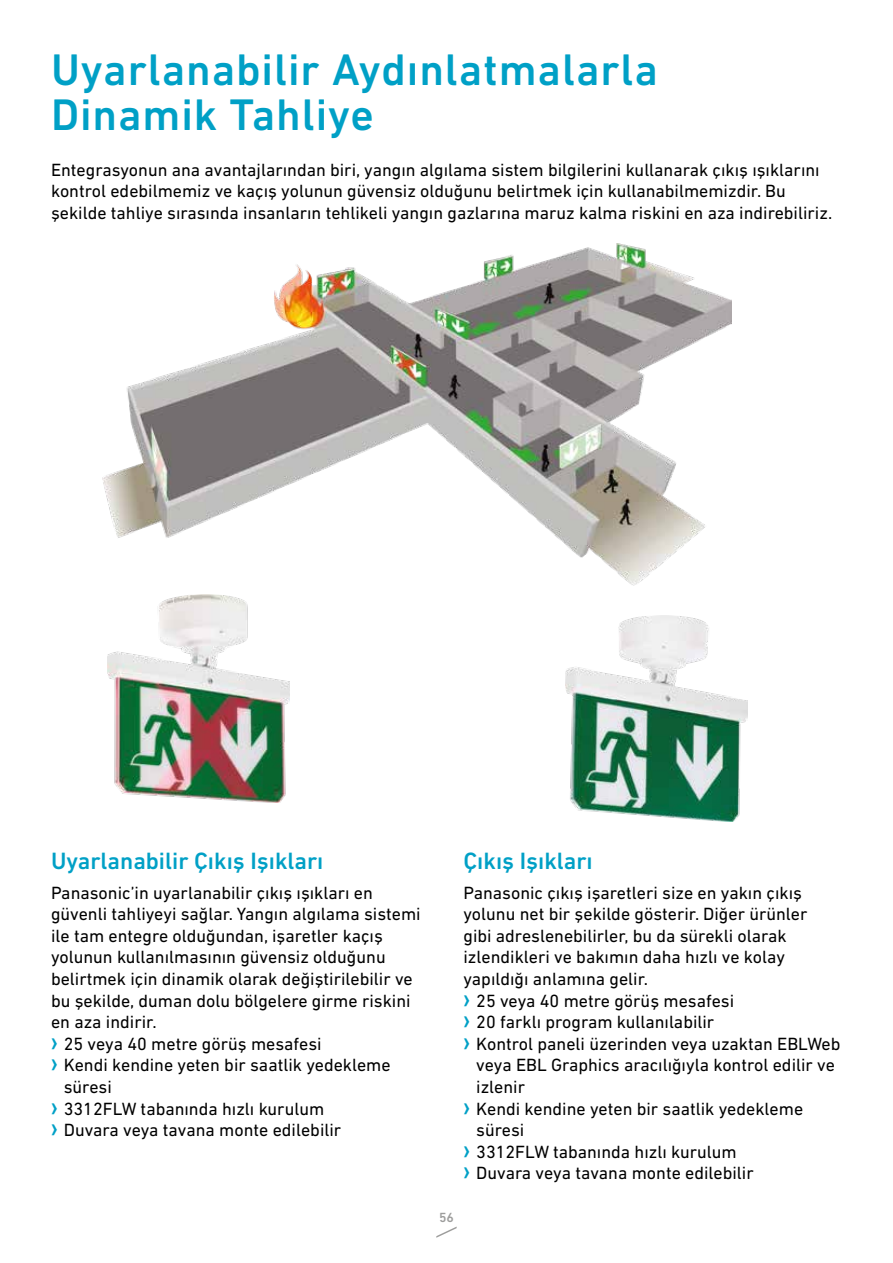
<style>
.page{position:relative;width:893px;height:1263px;background:#fff}
.page>*{position:absolute;margin:0;border:0;box-sizing:border-box;transform-origin:0 0}
.t1{font:500 45px/45px "DIN Next LT Pro";letter-spacing:.02em;color:#00a0c6}
.t2{font:500 24px "DIN Next LT Pro";color:#00a0c6}
.t3{font:18px/21.6px "DIN Next LT Pro";color:#000}
.t4{font:500 13.5px "DIN Next LT Pro";color:#9d9d9c}
.s1{font-family:"Arial Narrow";font-weight:700;font-size:24px;color:#00a0c6}
</style>
<div class="page">
<img style="left:103px;top:243px;width:628px;height:343px">
<img style="left:107px;top:594px;width:182px;height:208px">
<img style="left:566px;top:615px;width:182px;height:207px">
<svg style="left:436px;top:1226px;width:21px;height:12px"></svg>
<h1 class="t1" style="left:51px;top:47px;width:608px">Uyarlanabilir Aydınlatmalarla<br>Dinamik Tahliye</h1>
<p class="t3" style="left:51px;top:159px;width:783px">Entegrasyonun ana avantajlarından biri, yangın algılama sistem bilgilerini kullanarak çıkış ışıklarını kontrol edebilmemiz ve kaçış yolunun güvensiz olduğunu belirtmek için kullanabilmemizdir. Bu şekilde tahliye sırasında insanların tehlikeli yangın gazlarına maruz kalma riskini en aza indirebiliriz.</p>
<h2 class="t2" style="left:51px;top:846px;width:274px">Uyarlanabilir Çıkış Işıkları</h2>
<p class="t3" style="left:51px;top:881px;width:323px">Panasonic’in uyarlanabilir çıkış ışıkları en</p>
<p class="t3" style="left:51px;top:903px;width:371px">güvenli tahliyeyi sağlar. Yangın algılama sistemi</p>
<p class="t3" style="left:51px;top:925px;width:333px">ile tam entegre olduğundan, işaretler kaçış</p>
<p class="t3" style="left:51px;top:946px;width:336px">yolunun kullanılmasının güvensiz olduğunu</p>
<p class="t3" style="left:51px;top:968px;width:363px">belirtmek için dinamik olarak değiştirilebilir ve</p>
<p class="t3" style="left:51px;top:989px;width:361px">bu şekilde, duman dolu bölgelere girme riskini</p>
<p class="t3" style="left:51px;top:1011px;width:107px">en aza indirir.</p>
<p class="t3" style="left:51px;top:1033px;width:272px"><span class="s1">›</span> 25 veya 40 metre görüş mesafesi</p>
<p class="t3" style="left:51px;top:1054px;width:341px"><span class="s1">›</span> Kendi kendine yeten bir saatlik yedekleme</p>
<p class="t3" style="left:64px;top:1076px;width:50px">süresi</p>
<p class="t3" style="left:51px;top:1097px;width:275px"><span class="s1">›</span> 3312FLW tabanında hızlı kurulum</p>
<p class="t3" style="left:51px;top:1119px;width:292px"><span class="s1">›</span> Duvara veya tavana monte edilebilir</p>
<h2 class="t2" style="left:463px;top:846px;width:131px">Çıkış Işıkları</h2>
<p class="t3" style="left:463px;top:881px;width:340px">Panasonic çıkış işaretleri size en yakın çıkış</p>
<p class="t3" style="left:463px;top:903px;width:346px">yolunu net bir şekilde gösterir. Diğer ürünler</p>
<p class="t3" style="left:463px;top:925px;width:325px">gibi adreslenebilirler, bu da sürekli olarak</p>
<p class="t3" style="left:463px;top:946px;width:323px">izlendikleri ve bakımın daha hızlı ve kolay</p>
<p class="t3" style="left:463px;top:968px;width:186px">yapıldığı anlamına gelir.</p>
<p class="t3" style="left:463px;top:989px;width:272px"><span class="s1">›</span> 25 veya 40 metre görüş mesafesi</p>
<p class="t3" style="left:463px;top:1011px;width:252px"><span class="s1">›</span> 20 farklı program kullanılabilir</p>
<p class="t3" style="left:463px;top:1033px;width:378px"><span class="s1">›</span> Kontrol paneli üzerinden veya uzaktan EBLWeb</p>
<p class="t3" style="left:476px;top:1054px;width:360px">veya EBL Graphics aracılığıyla kontrol edilir ve</p>
<p class="t3" style="left:476px;top:1076px;width:50px">izlenir</p>
<p class="t3" style="left:463px;top:1097px;width:341px"><span class="s1">›</span> Kendi kendine yeten bir saatlik yedekleme</p>
<p class="t3" style="left:476px;top:1119px;width:50px">süresi</p>
<p class="t3" style="left:463px;top:1141px;width:275px"><span class="s1">›</span> 3312FLW tabanında hızlı kurulum</p>
<p class="t3" style="left:463px;top:1162px;width:292px"><span class="s1">›</span> Duvara veya tavana monte edilebilir</p>
<p class="t4" style="left:439px;top:1210px;width:16px">56</p>
</div>
